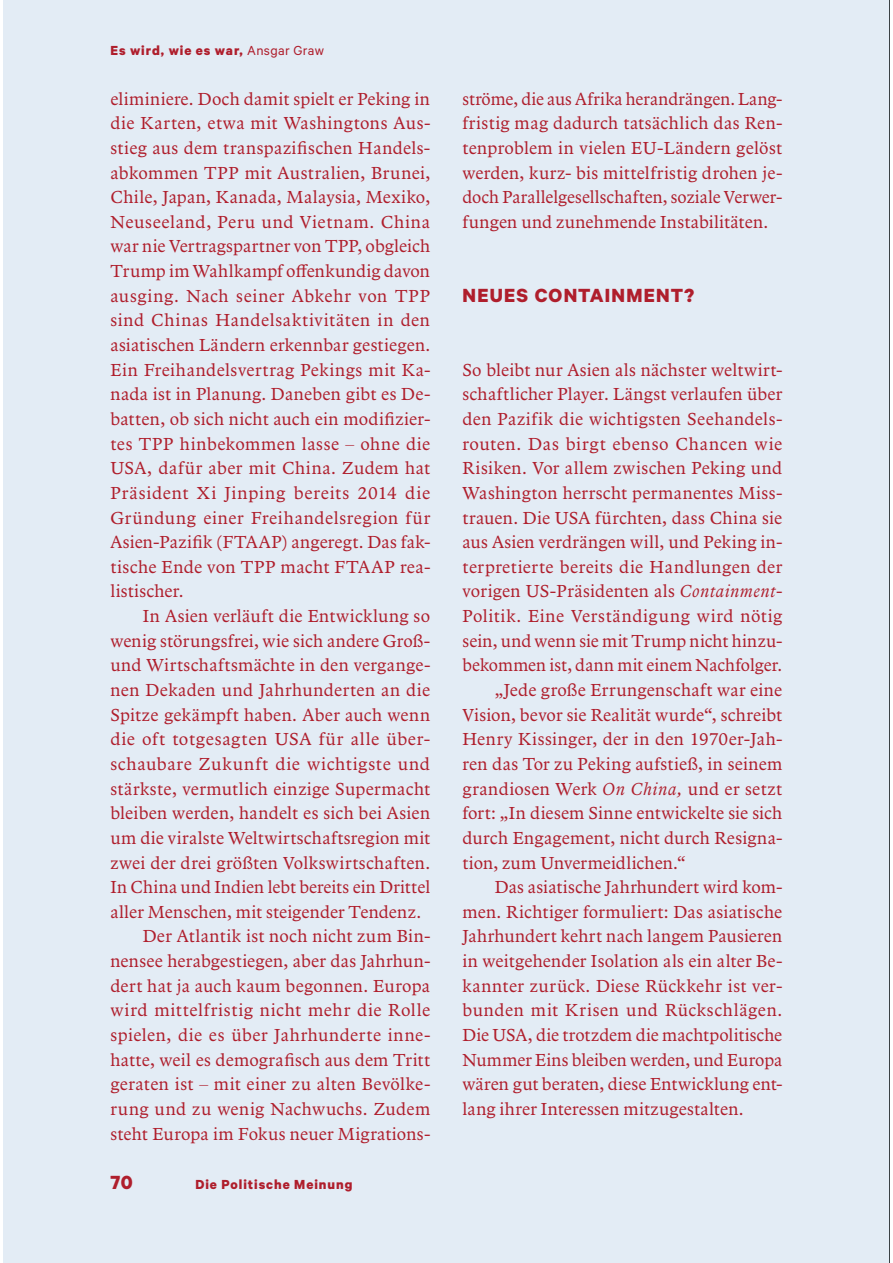
<style>
.page{position:relative;width:893px;height:1263px;background:#fff}
.page>*{position:absolute;margin:0;border:0;box-sizing:border-box;transform-origin:0 0}
.t1{font:700 21.45px "Calibre";letter-spacing:.06em;color:#af1e2c}
.t2{font:18px/24.6px "Arbesco DT";letter-spacing:.015em;color:#af1e2c;text-align:justify}
.t3{font:18px "Arbesco DT";letter-spacing:.035em;color:#af1e2c}
.t4{font:18px "Arbesco DT";letter-spacing:.04em;color:#af1e2c}
.t5{font:700 14.85px "Calibre";letter-spacing:.065em;color:#af1e2c}
.s1{font-weight:400}
.s2{font-style:italic}
</style>
<div class="page">
<div style="left:3px;top:0;width:887px;height:1263px;background:#e3ecf5"></div>
<hr style="left:889px;top:0;width:1px;height:1263px;background:#040809">
<p class="t5" style="left:110px;top:46px;width:215px">Es wird, wie es war, <span class="s1">Ansgar Graw</span></p>
<p class="t2" style="left:110px;top:88px;width:321px">eliminiere. Doch damit spielt er Peking in die Karten, etwa mit Washingtons Aus&shy;stieg aus dem transpazifischen Handels&shy;abkommen TPP mit Australien, Brunei, Chile, Japan, Kanada, Malaysia, Mexiko, Neuseeland, Peru und Vietnam. China war nie Vertragspartner von TPP, obgleich Trump im Wahlkampf offenkundig davon ausging. Nach seiner Abkehr von TPP sind Chinas Handelsaktivitäten in den asiatischen Ländern erkennbar gestiegen.<br>Ein Freihandelsvertrag Pekings mit Ka&shy;nada ist in Planung. Daneben gibt es De&shy;batten, ob sich nicht auch ein modifizier&shy;tes TPP hinbekommen lasse – ohne die USA, dafür aber mit China. Zudem hat Präsident Xi Jinping bereits 2014 die Gründung einer Freihandelsregion für Asien-Pazifik (FTAAP) angeregt. Das fak&shy;tische Ende von TPP macht FTAAP rea&shy;listischer.</p>
<p class="t2" style="left:143px;top:605px;width:289px">In Asien verläuft die Entwicklung so</p>
<p class="t2" style="left:110px;top:630px;width:321px">wenig störungsfrei, wie sich andere Groß-</p>
<p class="t2" style="left:110px;top:654px;width:321px">und Wirtschaftsmächte in den vergange-</p>
<p class="t2" style="left:110px;top:679px;width:321px">nen Dekaden und Jahrhunderten an die</p>
<p class="t2" style="left:110px;top:704px;width:321px">Spitze gekämpft haben. Aber auch wenn</p>
<p class="t4" style="left:110px;top:732px;width:321px">die oft totgesagten USA für alle über-</p>
<p class="t4" style="left:110px;top:757px;width:321px">schaubare Zukunft die wichtigste und</p>
<p class="t2" style="left:110px;top:778px;width:321px">stärkste, vermutlich einzige Supermacht</p>
<p class="t2" style="left:110px;top:802px;width:321px">bleiben werden, handelt es sich bei Asien</p>
<p class="t2" style="left:110px;top:827px;width:321px">um die viralste Weltwirtschaftsregion mit</p>
<p class="t2" style="left:110px;top:851px;width:321px">zwei der drei größten Volkswirtschaften.</p>
<p class="t2" style="left:110px;top:876px;width:321px">In China und Indien lebt bereits ein Drittel</p>
<p class="t2" style="left:110px;top:901px;width:312px">aller Menschen, mit steigender Tendenz.</p>
<p class="t2" style="left:143px;top:925px;width:289px">Der Atlantik ist noch nicht zum Bin-</p>
<p class="t2" style="left:110px;top:950px;width:321px">nensee herabgestiegen, aber das Jahrhun-</p>
<p class="t2" style="left:110px;top:975px;width:321px">dert hat ja auch kaum begonnen. Europa</p>
<p class="t3" style="left:110px;top:1004px;width:321px">wird mittelfristig nicht mehr die Rolle</p>
<p class="t2" style="left:110px;top:1024px;width:321px">spielen, die es über Jahrhunderte inne-</p>
<p class="t2" style="left:110px;top:1049px;width:321px">hatte, weil es demografisch aus dem Tritt</p>
<p class="t2" style="left:110px;top:1073px;width:321px">geraten ist – mit einer zu alten Bevölke-</p>
<p class="t2" style="left:110px;top:1098px;width:321px">rung und zu wenig Nachwuchs. Zudem</p>
<p class="t2" style="left:110px;top:1123px;width:321px">steht Europa im Fokus neuer Migrations-</p>
<p class="t1" style="left:110px;top:1175px;width:24px">70</p>
<p class="t5" style="left:195px;top:1179px;width:158px">Die Politische Meinung</p>
<p class="t2" style="left:462px;top:88px;width:321px">ströme, die aus Afrika herandrängen. Lang&shy;fristig mag dadurch tatsächlich das Ren&shy;tenproblem in vielen EU-Ländern gelöst werden, kurz- bis mittelfristig drohen je&shy;doch Parallelgesellschaften, soziale Verwer&shy;fungen und zunehmende Instabilitäten.</p>
<p class="t1" style="left:462px;top:288px;width:233px">NEUES CONTAINMENT?</p>
<p class="t2" style="left:462px;top:359px;width:321px">So bleibt nur Asien als nächster weltwirt-</p>
<p class="t2" style="left:462px;top:383px;width:321px">schaftlicher Player. Längst verlaufen über</p>
<p class="t2" style="left:462px;top:408px;width:321px">den Pazifik die wichtigsten Seehandels-</p>
<p class="t3" style="left:462px;top:437px;width:321px">routen. Das birgt ebenso Chancen wie</p>
<p class="t2" style="left:462px;top:457px;width:321px">Risiken. Vor allem zwischen Peking und</p>
<p class="t2" style="left:462px;top:482px;width:321px">Washington herrscht permanentes Miss-</p>
<p class="t2" style="left:462px;top:506px;width:321px">trauen. Die USA fürchten, dass China sie</p>
<p class="t2" style="left:462px;top:531px;width:321px">aus Asien verdrängen will, und Peking in-</p>
<p class="t2" style="left:462px;top:556px;width:321px">terpretierte bereits die Handlungen der</p>
<p class="t2" style="left:462px;top:580px;width:321px">vorigen US-Präsidenten als <span class="s2">Containment</span>-</p>
<p class="t2" style="left:462px;top:605px;width:321px">Politik. Eine Verständigung wird nötig</p>
<p class="t2" style="left:462px;top:630px;width:321px">sein, und wenn sie mit Trump nicht hinzu-</p>
<p class="t2" style="left:462px;top:654px;width:321px">bekommen ist, dann mit einem Nachfolger.</p>
<p class="t2" style="left:495px;top:679px;width:289px">„Jede große Errungenschaft war eine</p>
<p class="t2" style="left:462px;top:704px;width:321px">Vision, bevor sie Realität wurde“, schreibt</p>
<p class="t2" style="left:462px;top:728px;width:321px">Henry Kissinger, der in den 1970er-Jah-</p>
<p class="t2" style="left:462px;top:753px;width:321px">ren das Tor zu Peking aufstieß, in seinem</p>
<p class="t2" style="left:462px;top:777px;width:321px">grandiosen Werk <span class="s2">On China,</span> und er setzt</p>
<p class="t2" style="left:462px;top:802px;width:321px">fort: „In diesem Sinne entwickelte sie sich</p>
<p class="t2" style="left:462px;top:827px;width:321px">durch Engagement, nicht durch Resigna-</p>
<p class="t2" style="left:462px;top:851px;width:224px">tion, zum Unvermeidlichen.“</p>
<p class="t2" style="left:495px;top:876px;width:289px">Das asiatische Jahrhundert wird kom-</p>
<p class="t2" style="left:462px;top:901px;width:321px">men. Richtiger formuliert: Das asiatische</p>
<p class="t2" style="left:462px;top:925px;width:321px">Jahrhundert kehrt nach langem Pausieren</p>
<p class="t2" style="left:462px;top:950px;width:321px">in weitgehender Isolation als ein alter Be-</p>
<p class="t2" style="left:462px;top:975px;width:321px">kannter zurück. Diese Rückkehr ist ver-</p>
<p class="t3" style="left:462px;top:1003px;width:321px">bunden mit Krisen und Rückschlägen.</p>
<p class="t2" style="left:462px;top:1024px;width:321px">Die USA, die trotzdem die machtpoli tische</p>
<p class="t2" style="left:462px;top:1049px;width:321px">Nummer Eins bleiben werden, und Europa</p>
<p class="t2" style="left:462px;top:1073px;width:321px">wären gut beraten, diese Entwicklung ent-</p>
<p class="t2" style="left:462px;top:1098px;width:283px">lang ihrer Interessen mitzugestalten.</p>
</div>
